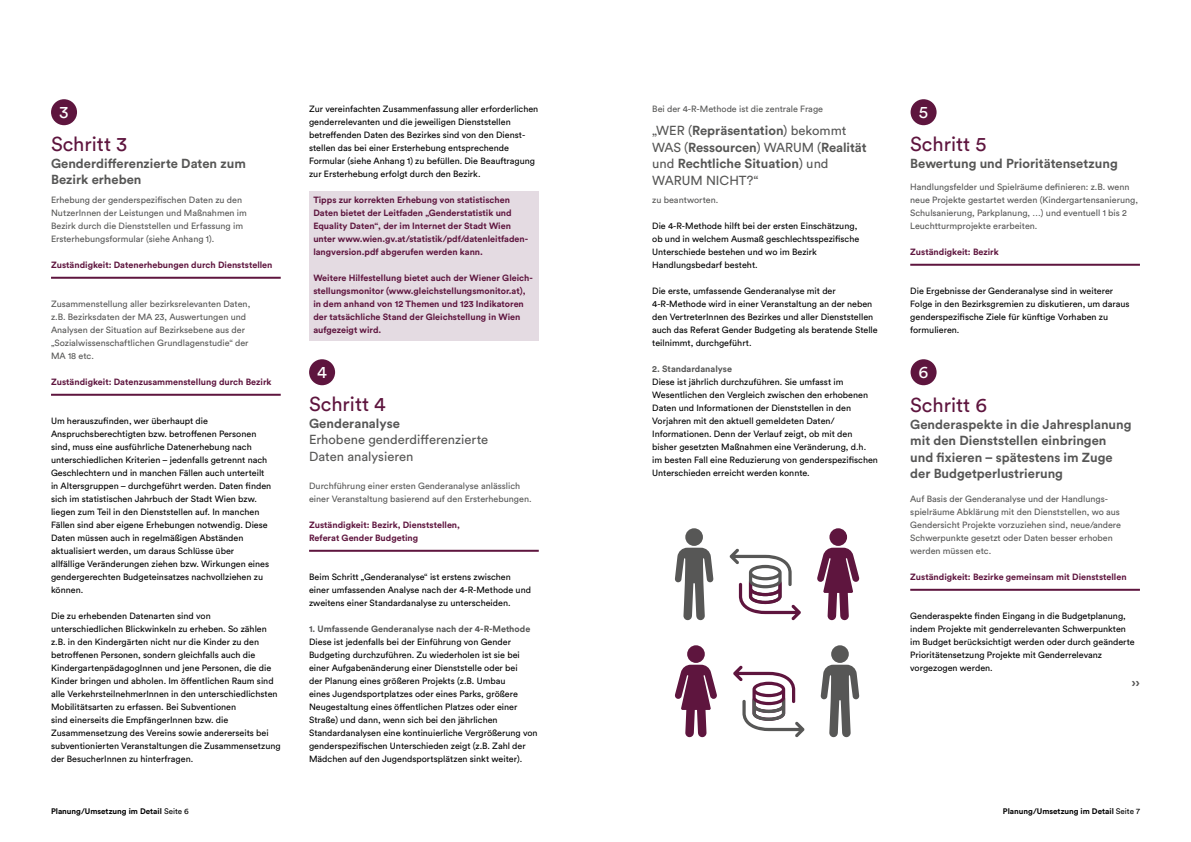
<style>
.page{position:relative;width:1191px;height:842px;background:#fff}
.page>*{position:absolute;margin:0;border:0;box-sizing:border-box;transform-origin:0 0}
.t1{font:20px "Circular Std";color:#5e153e}
.t2{font:17px "Circular Std";color:#fff}
.t3{font:700 13px/16.5px "Circular Std";color:#575756}
.t4{font:13px/16.5px "Circular Std";color:#575756}
.t5{font:9px/13px "Circular Std";color:#000}
.t6{font:9px/13px "Circular Std";color:#575756}
.t7{font:700 9px/13px "Circular Std";color:#5e153e}
.t8{font:700 8px "Circular Std";color:#000}
.s1{font-weight:400}
.s2{font-weight:700}
.s3{font-weight:700;color:#575756}
</style>
<div class="page">
<div style="left:309px;top:191px;width:230px;height:150px;background:#e4dbe2"></div>
<hr style="left:910px;top:264px;width:230px;height:2px;background:#5e153e">
<div style="left:309px;top:359px;width:26px;height:26px;background:#5e153e;border-radius:50%"></div>
<div style="left:910px;top:99px;width:26px;height:26px;background:#5e153e;border-radius:50%"></div>
<div style="left:51px;top:99px;width:26px;height:26px;background:#5e153e;border-radius:50%"></div>
<hr style="left:51px;top:277px;width:230px;height:2px;background:#5e153e">
<hr style="left:51px;top:394px;width:230px;height:2px;background:#5e153e">
<hr style="left:309px;top:550px;width:230px;height:2px;background:#5e153e">
<hr style="left:910px;top:589px;width:230px;height:2px;background:#5e153e">
<div style="left:910px;top:359px;width:26px;height:26px;background:#5e153e;border-radius:50%"></div>
<div style="left:685px;top:528px;width:18px;height:18px;background:#575756;border-radius:50%"></div>
<svg style="left:675px;top:548px;width:38px;height:72px"></svg>
<div style="left:829px;top:528px;width:18px;height:18px;background:#5e153e;border-radius:50%"></div>
<svg style="left:817px;top:548px;width:42px;height:72px"></svg>
<svg style="left:729px;top:549px;width:72px;height:71px"></svg>
<div style="left:687px;top:645px;width:18px;height:18px;background:#5e153e;border-radius:50%"></div>
<svg style="left:674px;top:665px;width:43px;height:72px"></svg>
<div style="left:831px;top:645px;width:17px;height:18px;background:#575756;border-radius:50%"></div>
<svg style="left:820px;top:665px;width:39px;height:72px"></svg>
<svg style="left:733px;top:666px;width:71px;height:71px"></svg>
<p class="t2" style="left:59px;top:101px;width:11px">3</p>
<p class="t1" style="left:51px;top:132px;width:78px">Schritt 3</p>
<p class="t3" style="left:51px;top:155px;width:196px">Genderdifferenzierte Daten zum<br>Bezirk erheben</p>
<p class="t6" style="left:51px;top:193px;width:197px">Erhebung der genderspezifischen Daten zu den NutzerInnen der Leistungen und Maßnahmen im Bezirk durch die Dienststellen und Erfassung im Ersterhebungsformular (siehe Anhang 1).</p>
<p class="t7" style="left:51px;top:258px;width:223px">Zuständigkeit: Datenerhebungen durch Dienststellen</p>
<p class="t6" style="left:51px;top:297px;width:201px">Zusammenstellung aller bezirksrelevanten Daten, z.B. Bezirksdaten der MA 23, Auswertungen und Analysen der Situation auf Bezirksebene aus der „Sozialwissenschaftlichen Grundlagenstudie“ der MA 18 etc.</p>
<p class="t7" style="left:51px;top:375px;width:222px">Zuständigkeit: Datenzusammenstellung durch Bezirk</p>
<p class="t5" style="left:51px;top:414px;width:222px">Um herauszufinden, wer überhaupt die Anspruchsberechtigten bzw. betroffenen Personen sind, muss eine ausführliche Datenerhebung nach unterschiedlichen Kriterien – jedenfalls getrennt nach Geschlechtern und in manchen Fällen auch unterteilt in Altersgruppen – durchgeführt werden. Daten finden sich im statistischen Jahrbuch der Stadt Wien bzw. liegen zum Teil in den Dienststellen auf. In manchen Fällen sind aber eigene Erhebungen notwendig. Diese Daten müssen auch in regelmäßigen Abständen aktualisiert werden, um daraus Schlüsse über<br>allfällige Veränderungen ziehen bzw. Wirkungen eines gendergerechten Budgeteinsatzes nachvollziehen zu können.</p>
<p class="t5" style="left:51px;top:609px;width:231px">Die zu erhebenden Datenarten sind von unterschiedlichen Blickwinkeln zu erheben. So zählen z.B. in den Kindergärten nicht nur die Kinder zu den betroffenen Personen, sondern gleichfalls auch die KindergartenpädagogInnen und jene Personen, die die Kinder bringen und abholen. Im öffentlichen Raum sind alle VerkehrsteilnehmerInnen in den unterschiedlichsten Mobilitätsarten zu erfassen. Bei Subventionen<br>sind einerseits die EmpfängerInnen bzw. die Zusammensetzung des Vereins sowie andererseits bei subventionierten Veranstaltungen die Zusammensetzung der BesucherInnen zu hinterfragen.</p>
<p class="t8" style="left:51px;top:806px;width:139px">Planung/Umsetzung im Detail <span class="s1">Seite 6</span></p>
<p class="t5" style="left:309px;top:102px;width:231px">Zur vereinfachten Zusammenfassung aller erforderlichen genderrelevanten und die jeweiligen Dienststellen betreffenden Daten des Bezirkes sind von den Dienst&shy;stellen das bei einer Ersterhebung entsprechende Formular (siehe Anhang 1) zu befüllen. Die Beauftragung zur Ersterhebung erfolgt durch den Bezirk.</p>
<p class="t7" style="left:313px;top:193px;width:216px">Tipps zur korrekten Erhebung von statistischen Daten bietet der Leitfaden „Genderstatistik und Equality Daten“, der im Internet der Stadt Wien unter www.wien.gv.at/statistik/pdf/datenleitfaden&shy;langversion.pdf abgerufen werden kann.</p>
<p class="t7" style="left:313px;top:271px;width:221px">Weitere Hilfestellung bietet auch der Wiener Gleich&shy;stellungsmonitor (www.gleichstellungsmonitor.at), in dem anhand von 12 Themen und 123 Indikatoren der tatsächliche Stand der Gleichstellung in Wien aufgezeigt wird.</p>
<p class="t2" style="left:317px;top:361px;width:11px">4</p>
<p class="t1" style="left:309px;top:392px;width:78px">Schritt 4</p>
<p class="t4" style="left:309px;top:415px;width:181px"><span class="s2">Genderanalyse<br></span>Erhobene genderdifferenzierte<br>Daten analysieren</p>
<p class="t6" style="left:309px;top:479px;width:224px">Durchführung einer ersten Genderanalyse anlässlich einer Veranstaltung basierend auf den Ersterhebungen.</p>
<p class="t7" style="left:309px;top:518px;width:152px">Zuständigkeit: Bezirk, Dienststellen,<br>Referat Gender Budgeting</p>
<p class="t5" style="left:309px;top:570px;width:223px">Beim Schritt „Genderanalyse“ ist erstens zwischen einer umfassenden Analyse nach der 4-R-Methode und zweitens einer Standardanalyse zu unterscheiden.</p>
<p class="t5" style="left:309px;top:622px;width:230px"><span class="s3">1. Umfassende Genderanalyse nach der 4-R-Methode </span>Diese ist jedenfalls bei der Einführung von Gender Budgeting durchzuführen. Zu wiederholen ist sie bei einer Aufgabenänderung einer Dienststelle oder bei<br>der Planung eines größeren Projekts (z.B. Umbau<br>eines Jugendsportplatzes oder eines Parks, größere Neugestaltung eines öffentlichen Platzes oder einer Straße) und dann, wenn sich bei den jährlichen Standardanalysen eine kontinuierliche Vergrößerung von genderspezifischen Unterschieden zeigt (z.B. Zahl der Mädchen auf den Jugendsportsplätzen sinkt weiter).</p>
<p class="t6" style="left:652px;top:102px;width:172px">Bei der 4-R-Methode ist die zentrale Frage</p>
<p class="t3" style="left:652px;top:122px;width:216px"><span class="s1">„WER (</span>Repräsentation<span class="s1">) bekommt<br>WAS (</span>Ressourcen<span class="s1">) WARUM (</span>Realität <span class="s1">und</span> Rechtliche Situation<span class="s1">) und<br>WARUM NICHT?“</span></p>
<p class="t6" style="left:652px;top:193px;width:68px">zu beantworten.</p>
<p class="t5" style="left:652px;top:219px;width:209px">Die 4-R-Methode hilft bei der ersten Einschätzung, ob und in welchem Ausmaß geschlechtsspezifische Unterschiede bestehen und wo im Bezirk Handlungsbedarf besteht.</p>
<p class="t5" style="left:652px;top:284px;width:227px">Die erste, umfassende Genderanalyse mit der 4-R-Methode wird in einer Veranstaltung an der neben den VertreterInnen des Bezirkes und aller Dienststellen auch das Referat Gender Budgeting als beratende Stelle teilnimmt, durchgeführt.</p>
<p class="t5" style="left:652px;top:362px;width:227px"><span class="s3">2. Standardanalyse<br></span>Diese ist jährlich durchzuführen. Sie umfasst im Wesentlichen den Vergleich zwischen den erhobenen Daten und Informationen der Dienststellen in den Vorjahren mit den aktuell gemeldeten Daten/ Informationen. Denn der Verlauf zeigt, ob mit den bisher gesetzten Maßnahmen eine Veränderung, d.h. im besten Fall eine Reduzierung von genderspezifischen Unterschieden erreicht werden konnte.</p>
<h2 class="t2" style="left:918px;top:101px;width:11px">5</h2>
<p class="t1" style="left:910px;top:132px;width:78px">Schritt 5</p>
<p class="t3" style="left:910px;top:155px;width:209px">Bewertung und Prioritätensetzung</p>
<p class="t6" style="left:910px;top:180px;width:229px">Handlungsfelder und Spielräume definieren: z.B. wenn neue Projekte gestartet werden (Kindergartensanierung, Schulsanierung, Parkplanung, …) und eventuell 1 bis 2<br>Leuchtturmprojekte erarbeiten.</p>
<p class="t7" style="left:910px;top:245px;width:90px">Zuständigkeit: Bezirk</p>
<p class="t5" style="left:910px;top:284px;width:221px">Die Ergebnisse der Genderanalyse sind in weiterer Folge in den Bezirksgremien zu diskutieren, um daraus genderspezifische Ziele für künftige Vorhaben zu formulieren.</p>
<p class="t2" style="left:918px;top:361px;width:11px">6</p>
<h1 class="t1" style="left:910px;top:393px;width:78px">Schritt 6</h1>
<p class="t3" style="left:910px;top:415px;width:223px">Genderaspekte in die Jahresplanung mit den Dienststellen einbringen und fixieren – spätestens im Zuge der Budgetperlustrierung</p>
<p class="t6" style="left:910px;top:492px;width:212px">Auf Basis der Genderanalyse und der Handlungs&shy;spielräume Abklärung mit den Dienststellen, wo aus Gendersicht Projekte vorzuziehen sind, neue/andere Schwerpunkte gesetzt oder Daten besser erhoben werden müssen etc.</p>
<p class="t7" style="left:910px;top:570px;width:218px">Zuständigkeit: Bezirke gemeinsam mit Dienststellen</p>
<p class="t5" style="left:910px;top:609px;width:226px">Genderaspekte finden Eingang in die Budgetplanung, indem Projekte mit genderrelevanten Schwerpunkten im Budget berücksichtigt werden oder durch geänderte Prioritätensetzung Projekte mit Genderrelevanz vorgezogen werden.</p>
<p class="t3" style="left:1132px;top:675px;width:9px">››</p>
<p class="t8" style="left:1003px;top:806px;width:138px">Planung/Umsetzung im Detail <span class="s1">Seite 7</span></p>
</div>
